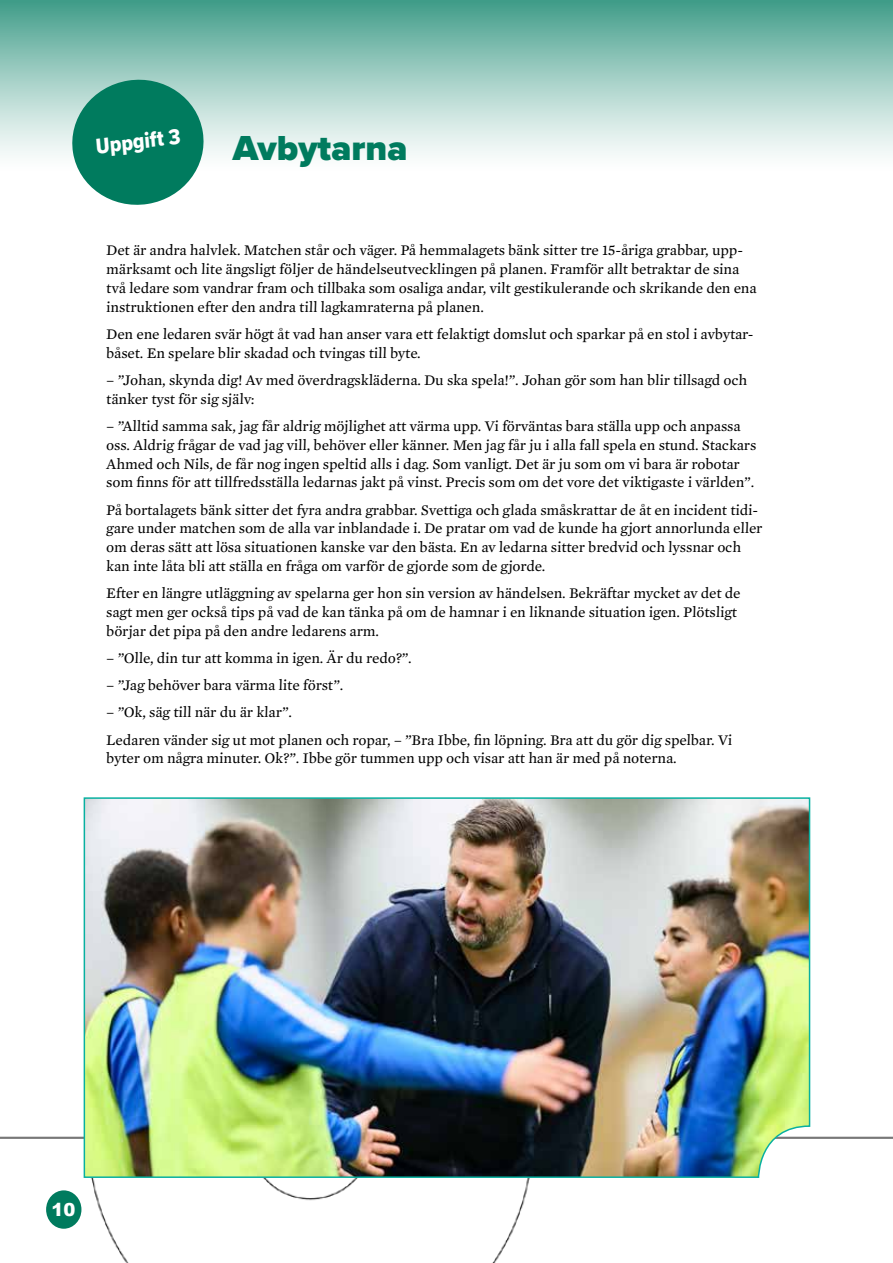
<style>
.page{position:relative;width:893px;height:1263px;background:#fff}
.page>*{position:absolute;margin:0;border:0;box-sizing:border-box;transform-origin:0 0}
.t1{font:900 36px "Proxima Nova";color:#007b5e}
.t2{font:22.5px "Proxima Nova Cond Extrabld";color:#fff}
.t3{font:900 18px "Arial";color:#fff}
.t4{font:15px/18.8px "Mercury Text G2";color:#000}
</style>
<div class="page">
<div style="left:0;top:0;width:893px;height:170px;background:linear-gradient(to bottom,#469f8c,#fff)"></div>
<img style="left:0;top:1136px;width:893px;height:127px">
<svg style="left:68px;top:75px;width:140px;height:130px;background:#3e9b85"></svg>
<img style="left:83px;top:797px;width:728px;height:382px">
<h2 class="t2" style="left:94px;top:130px;width:86px;rotate:-7deg">Uppgift 3</h2>
<h1 class="t1" style="left:233px;top:122px;width:176px">Avbytarna</h1>
<p class="t4" style="left:106px;top:240px;width:652px">Det är andra halvlek. Matchen står och väger. På hemmalagets bänk sitter tre 15-åriga grabbar, upp&shy;märksamt och lite ängsligt följer de händelseutvecklingen på planen. Framför allt betraktar de sina två ledare som vandrar fram och tillbaka som osaliga andar, vilt gestikulerande och skrikande den ena instruktionen efter den andra till lagkamraterna på planen.</p>
<p class="t4" style="left:106px;top:324px;width:649px">Den ene ledaren svär högt åt vad han anser vara ett felaktigt domslut och sparkar på en stol i avbytar&shy;båset. En spelare blir skadad och tvingas till byte.</p>
<p class="t4" style="left:106px;top:370px;width:643px">– ”Johan, skynda dig! Av med överdragskläderna. Du ska spela!”. Johan gör som han blir tillsagd och tänker tyst för sig själv:</p>
<p class="t4" style="left:106px;top:416px;width:652px">– ”Alltid samma sak, jag får aldrig möjlighet att värma upp. Vi förväntas bara ställa upp och anpassa oss. Aldrig frågar de vad jag vill, behöver eller känner. Men jag får ju i alla fall spela en stund. Stackars Ahmed och Nils, de får nog ingen speltid alls i dag. Som vanligt. Det är ju som om vi bara är robotar som finns för att tillfredsställa ledarnas jakt på vinst. Precis som om det vore det viktigaste i världen”.</p>
<p class="t4" style="left:106px;top:499px;width:658px">På bortalagets bänk sitter det fyra andra grabbar. Svettiga och glada småskrattar de åt en incident tidi&shy;gare under matchen som de alla var inblandade i. De pratar om vad de kunde ha gjort annorlunda eller om deras sätt att lösa situationen kanske var den bästa. En av ledarna sitter bredvid och lyssnar och kan inte låta bli att ställa en fråga om varför de gjorde som de gjorde.</p>
<p class="t4" style="left:106px;top:583px;width:636px">Efter en längre utläggning av spelarna ger hon sin version av händelsen. Bekräftar mycket av det de sagt men ger också tips på vad de kan tänka på om de hamnar i en liknande situation igen. Plötsligt börjar det pipa på den andre ledarens arm.</p>
<p class="t4" style="left:106px;top:648px;width:308px">– ”Olle, din tur att komma in igen. Är du redo?”.</p>
<p class="t4" style="left:106px;top:675px;width:239px">– ”Jag behöver bara värma lite först”.</p>
<p class="t4" style="left:106px;top:698px;width:628px;line-height:27.3px">– ”Ok, säg till när du är klar”.<br>Ledaren vänder sig ut mot planen och ropar, – ”Bra Ibbe, fin löpning. Bra att du gör dig spelbar. Vi</p>
<p class="t4" style="left:106px;top:748px;width:573px">byter om några minuter. Ok?”. Ibbe gör tummen upp och visar att han är med på noterna.</p>
<p class="t3" style="left:51px;top:1197px;width:26px">10</p>
</div>
